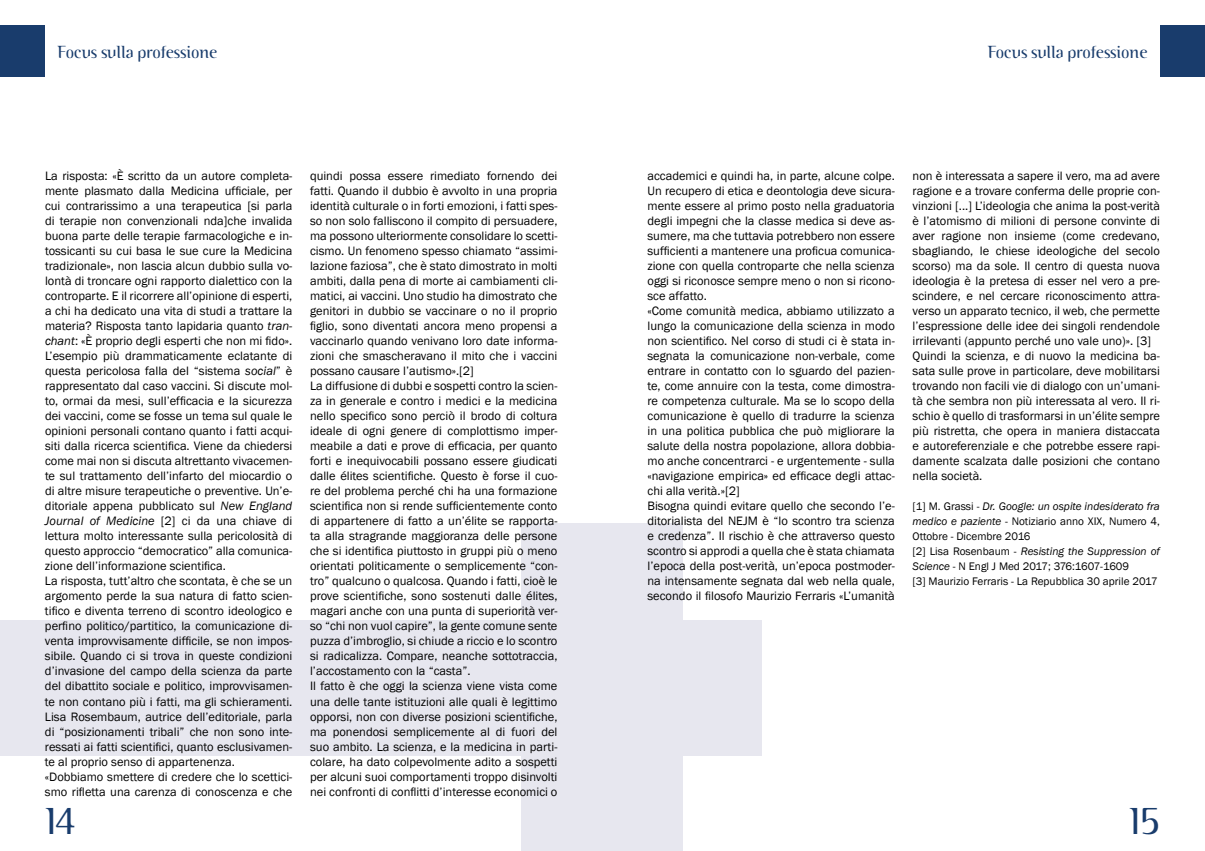
<style>
.page{position:relative;width:1205px;height:851px;background:#fff}
.page>*{position:absolute;margin:0;border:0;box-sizing:border-box;transform-origin:0 0}
.t1{font:300 37.5px "Binary ITC";color:#193c6c}
.t2{font:300 17.5px "Binary ITC";color:#193c6c}
.t3{font:12.5px/15px "Franklin Gothic";color:#000}
.t4{font:11.25px/15px "Franklin Gothic";color:#000}
.s1{font-style:italic}
</style>
<div class="page">
<div style="left:522px;top:523px;width:161px;height:327px;background:#e7e7ef"></div>
<div style="left:0;top:620px;width:602px;height:135px;background:#e7e7ef"></div>
<div style="left:602px;top:620px;width:160px;height:135px;background:#e7e7ef"></div>
<div style="left:0;top:25px;width:45px;height:52px;background:#193c6c"></div>
<div style="left:1160px;top:25px;width:45px;height:52px;background:#193c6c"></div>
<h2 class="t2" style="left:58px;top:42px;width:162px">Focus sulla professione</h2>
<h2 class="t2" style="left:987px;top:41px;width:162px">Focus sulla professione</h2>
<p class="t3" style="left:45px;top:169px;width:249px">La risposta: «è scritto da un autore completa&shy;mente plasmato dalla Medicina ufficiale, per cui contrarissimo a una terapeutica [si parla di terapie non convenzionali nda]che invalida buona parte delle terapie farmacologiche e in&shy;tossicanti su cui basa le sue cure la Medicina tradizionale», non lascia alcun dubbio sulla vo&shy;lontà di troncare ogni rapporto dialettico con la controparte. E il ricorrere all’opinione di esperti, a chi ha dedicato una vita di studi a trattare la materia? Risposta tanto lapidaria quanto <span class="s1">tran&shy;chant</span>: «è proprio degli esperti che non mi fido».<br>L’esempio più drammaticamente eclatante di questa pericolosa falla del “sistema <span class="s1">social</span>” è rappresentato dal caso vaccini. Si discute mol&shy;to, ormai da mesi, sull’efficacia e la sicurezza dei vaccini, come se fosse un tema sul quale le opinioni personali contano quanto i fatti acqui&shy;siti dalla ricerca scientifica. Viene da chiedersi come mai non si discuta altrettanto vivacemen&shy;te sul trattamento dell’infarto del miocardio o di altre misure terapeutiche o preventive. Un’e&shy;ditoriale appena pubblicato sul <span class="s1">New England Journal of Medicine</span> [2] ci da una chiave di lettura molto interessante sulla pericolosità di questo approccio “democratico” alla comunica&shy;zione dell’informazione scientifica.<br>La risposta, tutt’altro che scontata, è che se un argomento perde la sua natura di fatto scien&shy;tifico e diventa terreno di scontro ideologico e perfino politico/partitico, la comunicazione di&shy;venta improvvisamente difficile, se non impos&shy;sibile. Quando ci si trova in queste condizioni d’invasione del campo della scienza da parte del dibattito sociale e politico, improvvisamen&shy;te non contano più i fatti, ma gli schieramenti.<br>Lisa Rosembaum, autrice dell’editoriale, parla di “posizionamenti tribali” che non sono inte&shy;ressati ai fatti scientifici, quanto esclusivamen&shy;te al proprio senso di appartenenza. «Dobbiamo smettere di credere che lo scettici&shy;smo rifletta una carenza di conoscenza e che</p>
<p class="t3" style="left:310px;top:169px;width:249px">quindi possa essere rimediato fornendo dei fatti. Quando il dubbio è avvolto in una propria identità culturale o in forti emozioni, i fatti spes&shy;so non solo falliscono il compito di persuadere, ma possono ulteriormente consolidare lo scetti&shy;cismo. Un fenomeno spesso chiamato “assimi&shy;lazione faziosa”, che è stato dimostrato in molti ambiti, dalla pena di morte ai cambiamenti cli&shy;matici, ai vaccini. Uno studio ha dimostrato che genitori in dubbio se vaccinare o no il proprio figlio, sono diventati ancora meno propensi a vaccinarlo quando venivano loro date informa&shy;zioni che smascheravano il mito che i vaccini possano causare l’autismo».[2]<br>La diffusione di dubbi e sospetti contro la scien&shy;za in generale e contro i medici e la medicina nello specifico sono perciò il brodo di coltura ideale di ogni genere di complottismo imper&shy;meabile a dati e prove di efficacia, per quanto forti e inequivocabili possano essere giudicati dalle élites scientifiche. Questo è forse il cuo&shy;re del problema perché chi ha una formazione scientifica non si rende sufficientemente conto di appartenere di fatto a un’élite se rapporta&shy;ta alla stragrande maggioranza delle persone che si identifica piuttosto in gruppi più o meno orientati politicamente o semplicemente “con&shy;tro” qualcuno o qualcosa. Quando i fatti, cioè le prove scientifiche, sono sostenuti dalle élites, magari anche con una punta di superiorità ver&shy;so “chi non vuol capire”, la gente comune sente puzza d’imbroglio, si chiude a riccio e lo scontro si radicalizza. Compare, neanche sottotraccia, l’accostamento con la “casta”.<br>Il fatto è che oggi la scienza viene vista come una delle tante istituzioni alle quali è legittimo opporsi, non con diverse posizioni scientifiche, ma ponendosi semplicemente al di fuori del suo ambito. La scienza, e la medicina in parti&shy;colare, ha dato colpevolmente adito a sospetti per alcuni suoi comportamenti troppo disinvolti nei confronti di conflitti d’interesse economici o</p>
<p class="t3" style="left:647px;top:169px;width:249px">accademici e quindi ha, in parte, alcune colpe.<br>Un recupero di etica e deontologia deve sicura&shy;mente essere al primo posto nella graduatoria degli impegni che la classe medica si deve as&shy;sumere, ma che tuttavia potrebbero non essere sufficienti a mantenere una proficua comunica&shy;zione con quella controparte che nella scienza oggi si riconosce sempre meno o non si ricono&shy;sce affatto.<br>«Come comunità medica, abbiamo utilizzato a lungo la comunicazione della scienza in modo non scientifico. Nel corso di studi ci è stata in&shy;segnata la comunicazione non-verbale, come entrare in contatto con lo sguardo del pazien&shy;te, come annuire con la testa, come dimostra&shy;re competenza culturale. Ma se lo scopo della comunicazione è quello di tradurre la scienza in una politica pubblica che può migliorare la salute della nostra popolazione, allora dobbia&shy;mo anche concentrarci - e urgentemente - sulla «navigazione empirica» ed efficace degli attac&shy;chi alla verità.»[2]<br>Bisogna quindi evitare quello che secondo l’e&shy;ditorialista del NEJM è “lo scontro tra scienza e credenza”. Il rischio è che attraverso questo scontro si approdi a quella che è stata chiamata l’epoca della post-verità, un’epoca postmoder&shy;na intensamente segnata dal web nella quale, secondo il filosofo Maurizio Ferraris «L’umanità</p>
<p class="t3" style="left:912px;top:169px;width:249px">non è interessata a sapere il vero, ma ad avere ragione e a trovare conferma delle proprie con&shy;vinzioni [...] L’ideologia che anima la post-verità è l’atomismo di milioni di persone convinte di aver ragione non insieme (come credevano, sbagliando, le chiese ideologiche del secolo scorso) ma da sole. Il centro di questa nuova ideologia è la pretesa di esser nel vero a pre&shy;scindere, e nel cercare riconoscimento attra&shy;verso un apparato tecnico, il web, che permette l’espressione delle idee dei singoli rendendole irrilevanti (appunto perché uno vale uno)». [3] Quindi la scienza, e di nuovo la medicina ba&shy;sata sulle prove in particolare, deve mobilitarsi trovando non facili vie di dialogo con un’umani&shy;tà che sembra non più interessata al vero. Il ri&shy;schio è quello di trasformarsi in un’élite sempre più ristretta, che opera in maniera distaccata e autoreferenziale e che potrebbe essere rapi&shy;damente scalzata dalle posizioni che contano nella società.</p>
<p class="t4" style="left:912px;top:499px;width:249px">[1] M. Grassi - <span class="s1">Dr. Google: un ospite indesiderato fra medico e paziente</span> - Notiziario anno XIX, Numero 4, Ottobre - Dicembre 2016<br>[2] Lisa Rosenbaum - <span class="s1">Resisting the Suppression of Science</span> - N Engl J Med 2017; 376:1607-1609<br>[3] Maurizio Ferraris - La Repubblica 30 aprile 2017</p>
<h1 class="t1" style="left:45px;top:799px;width:31px">14</h1>
<h1 class="t1" style="left:1129px;top:799px;width:32px">15</h1>
</div>
